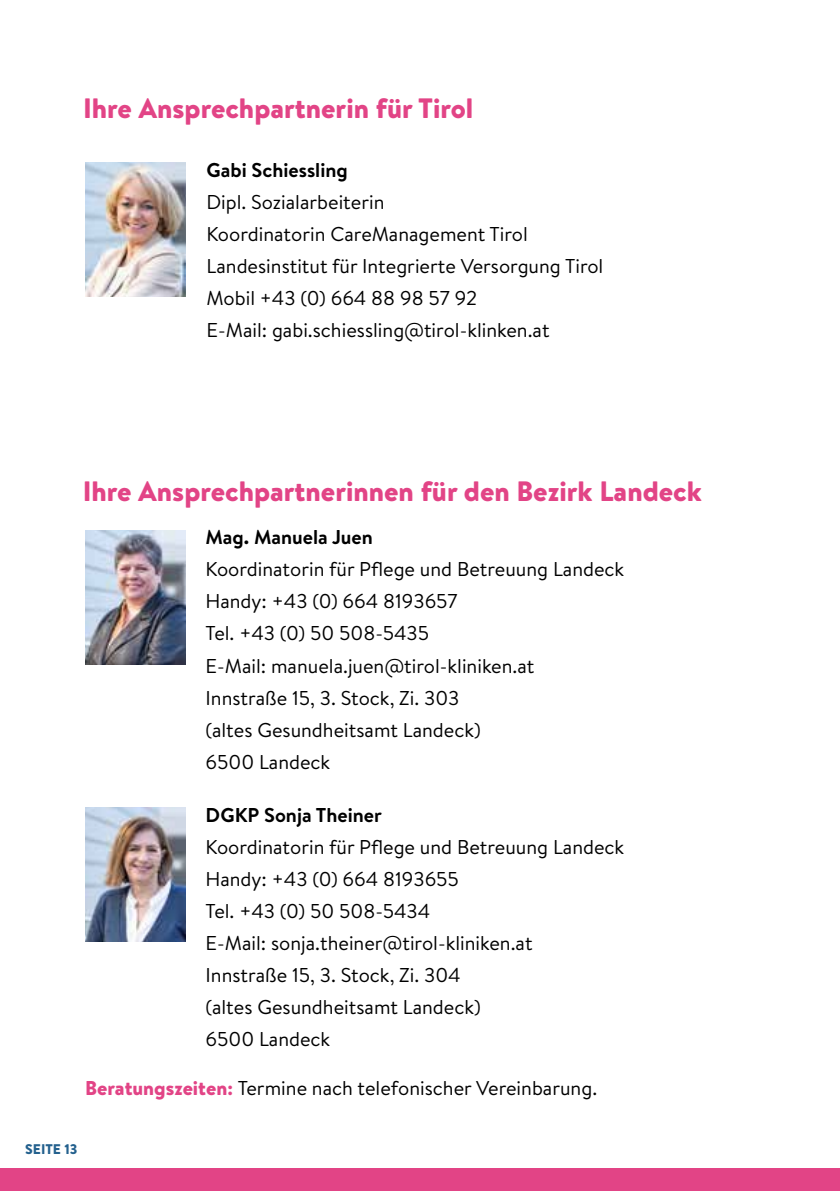
<style>
.page{position:relative;width:840px;height:1191px;background:#fff}
.page>*{position:absolute;margin:0;border:0;box-sizing:border-box;transform-origin:0 0}
.t1{font:900 28px "Brandon Text";color:#e24486}
.t2{font:20px/32px "Brandon Text";color:#000}
.t3{font:700 20px "Brandon Text";color:#000}
.t4{font:900 14px "Brandon Text";color:#24618e}
.s1{font-weight:900;color:#e24486}
</style>
<div class="page">
<div style="left:0;top:1168px;width:839px;height:23px;background:#e24486"></div>
<img style="left:85px;top:162px;width:100px;height:134px">
<img style="left:85px;top:530px;width:100px;height:134px">
<img style="left:85px;top:807px;width:100px;height:134px">
<h1 class="t1" style="left:83px;top:89px;width:391px">Ihre Ansprechpartnerin für Tirol</h1>
<p class="t3" style="left:206px;top:156px;width:143px">Gabi Schiessling</p>
<p class="t2" style="left:206px;top:185px;width:398px">Dipl. Sozialarbeiterin<br>Koordinatorin CareManagement Tirol Landesinstitut für Integrierte Versorgung Tirol Mobil +43 (0) 664 88 98 57 92<br>E-Mail: gabi.schiessling@tirol-klinken.at</p>
<h1 class="t1" style="left:83px;top:471px;width:620px">Ihre Ansprechpartnerinnen für den Bezirk Landeck</h1>
<p class="t3" style="left:205px;top:523px;width:169px">Mag. Manuela Juen</p>
<p class="t2" style="left:205px;top:553px;width:420px">Koordinatorin für Pflege und Betreuung Landeck<br>Handy: +43 (0) 664 8193657<br>Tel. +43 (0) 50 508-5435<br>E-Mail: manuela.juen@tirol-kliniken.at<br>Innstraße 15, 3. Stock, Zi. 303<br>(altes Gesundheitsamt Landeck)<br>6500 Landeck</p>
<p class="t3" style="left:205px;top:800px;width:177px">DGKP Sonja Theiner</p>
<p class="t2" style="left:205px;top:830px;width:420px">Koordinatorin für Pflege und Betreuung Landeck<br>Handy: +43 (0) 664 8193655<br>Tel. +43 (0) 50 508-5434<br>E-Mail: sonja.theiner@tirol-kliniken.at<br>Innstraße 15, 3. Stock, Zi. 304<br>(altes Gesundheitsamt Landeck)<br>6500 Landeck</p>
<p class="t2" style="left:85px;top:1071px;width:513px"><span class="s1">Beratungszeiten:</span> Termine nach telefonischer Vereinbarung.</p>
<p class="t4" style="left:25px;top:1139px;width:54px">SEITE 13</p>
</div>
